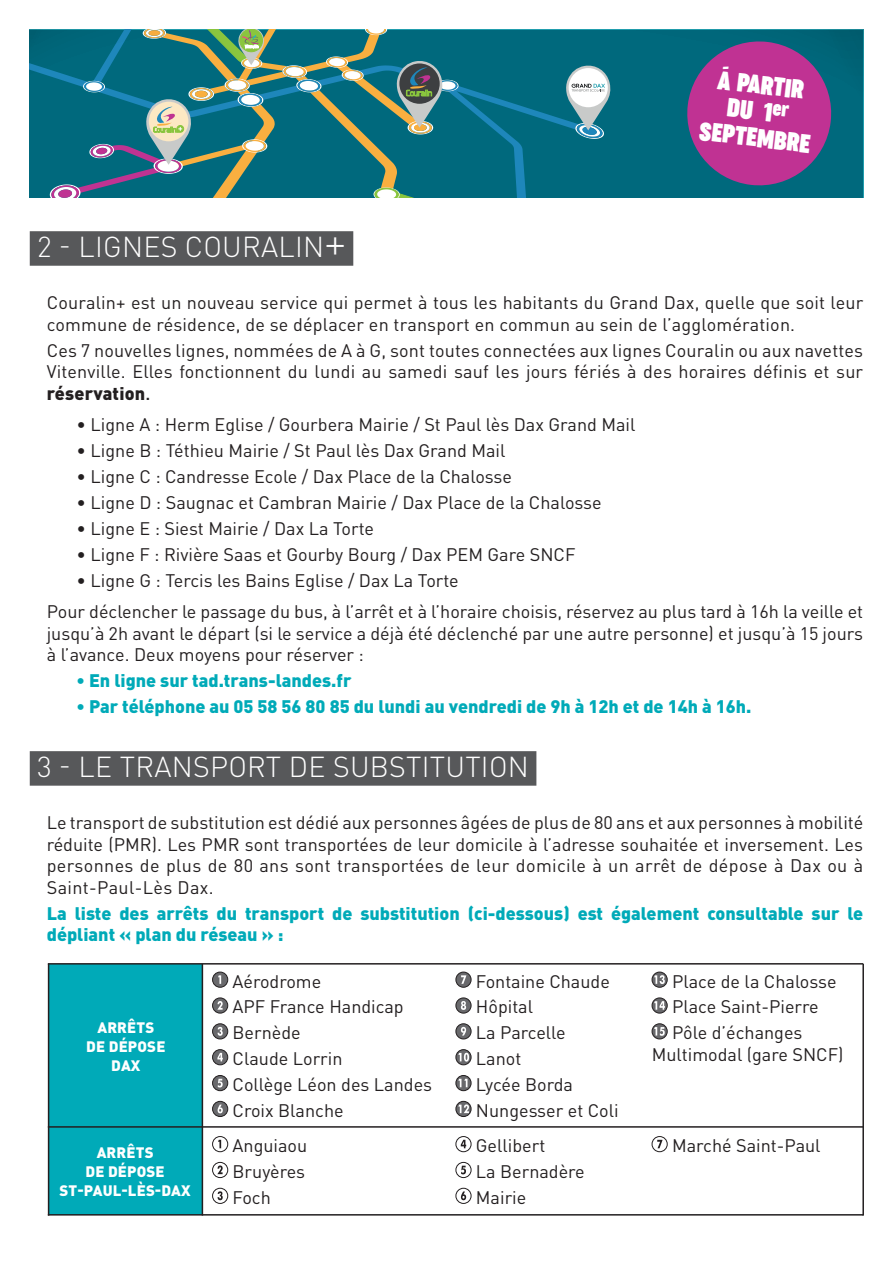
<style>
.page{position:relative;width:893px;height:1263px;background:#fff}
.page>*{position:absolute;margin:0;border:0;box-sizing:border-box;transform-origin:0 0}
.t1{font:300 28.5px "DINOT";letter-spacing:.01em;color:#fff}
.t2{font:700 24.45px/26.4px "Cocogoose Compressed Trial";color:#fff;text-align:center}
.t3{font:18px/25.8px "DINOT";color:#231f20}
.t4{font:900 18px/21.6px "DINOT";color:#00aab8}
.t5{font:900 15px/19.2px "DINOT";letter-spacing:.01em;color:#fff;text-align:center}
.s1{font-size:42px}
.s2{font-weight:900}
.s3{font-weight:500}
</style>
<div class="page">
<div style="left:30px;top:231px;width:323px;height:35px;background:#57585a"></div>
<div style="left:30px;top:751px;width:506px;height:35px;background:#57585a"></div>
<div style="left:49px;top:964px;width:153px;height:164px;background:#00aab8"></div>
<div style="left:49px;top:1128px;width:153px;height:87px;background:#00aab8"></div>
<svg style="left:213px;top:972px;width:15px;height:15px"></svg>
<div style="left:212px;top:972px;width:16px;height:16px;border:1px solid #231f20;border-radius:50%"></div>
<svg style="left:218px;top:975px;width:3px;height:9px"></svg>
<div style="left:213px;top:998px;width:15px;height:15px;background:#69696c;border-radius:50%"></div>
<div style="left:212px;top:997px;width:16px;height:16px;border:1px solid #231f20;border-radius:50%"></div>
<svg style="left:217px;top:1001px;width:6px;height:9px"></svg>
<div style="left:213px;top:1024px;width:15px;height:15px;background:#69696c;border-radius:50%"></div>
<div style="left:212px;top:1023px;width:16px;height:16px;border:1px solid #231f20;border-radius:50%"></div>
<svg style="left:218px;top:1027px;width:5px;height:9px"></svg>
<div style="left:213px;top:1050px;width:15px;height:15px;background:#69696c;border-radius:50%"></div>
<div style="left:212px;top:1049px;width:16px;height:16px;border:1px solid #231f20;border-radius:50%"></div>
<svg style="left:217px;top:1053px;width:6px;height:8px"></svg>
<svg style="left:213px;top:1075px;width:15px;height:16px"></svg>
<div style="left:212px;top:1075px;width:16px;height:16px;border:1px solid #231f20;border-radius:50%"></div>
<svg style="left:218px;top:1079px;width:5px;height:8px"></svg>
<div style="left:213px;top:1101px;width:15px;height:15px;background:#69696c;border-radius:50%"></div>
<div style="left:212px;top:1101px;width:16px;height:16px;border:1px solid #231f20;border-radius:50%"></div>
<svg style="left:218px;top:1104px;width:5px;height:9px"></svg>
<svg style="left:213px;top:1136px;width:15px;height:16px"></svg>
<div style="left:212px;top:1136px;width:16px;height:16px;border:1px solid #231f20;border-radius:50%"></div>
<svg style="left:218px;top:1140px;width:3px;height:8px"></svg>
<svg style="left:213px;top:1162px;width:15px;height:15px"></svg>
<div style="left:212px;top:1162px;width:16px;height:16px;border:1px solid #231f20;border-radius:50%"></div>
<svg style="left:217px;top:1165px;width:6px;height:9px"></svg>
<svg style="left:213px;top:1188px;width:15px;height:15px"></svg>
<div style="left:212px;top:1188px;width:16px;height:16px;border:1px solid #231f20;border-radius:50%"></div>
<svg style="left:218px;top:1191px;width:5px;height:9px"></svg>
<svg style="left:652px;top:972px;width:15px;height:15px"></svg>
<div style="left:652px;top:972px;width:16px;height:16px;border:1px solid #231f20;border-radius:50%"></div>
<svg style="left:654px;top:975px;width:11px;height:9px"></svg>
<svg style="left:652px;top:998px;width:15px;height:15px"></svg>
<div style="left:652px;top:997px;width:16px;height:16px;border:1px solid #231f20;border-radius:50%"></div>
<svg style="left:654px;top:1001px;width:11px;height:9px"></svg>
<svg style="left:652px;top:1024px;width:15px;height:15px"></svg>
<div style="left:652px;top:1023px;width:16px;height:16px;border:1px solid #231f20;border-radius:50%"></div>
<svg style="left:654px;top:1027px;width:11px;height:9px"></svg>
<svg style="left:652px;top:1136px;width:15px;height:16px"></svg>
<div style="left:652px;top:1136px;width:16px;height:16px;border:1px solid #231f20;border-radius:50%"></div>
<svg style="left:657px;top:1140px;width:5px;height:8px"></svg>
<div style="left:456px;top:972px;width:15px;height:15px;background:#69696c;border-radius:50%"></div>
<div style="left:455px;top:972px;width:16px;height:16px;border:1px solid #231f20;border-radius:50%"></div>
<svg style="left:461px;top:975px;width:5px;height:9px"></svg>
<div style="left:456px;top:998px;width:15px;height:15px;background:#69696c;border-radius:50%"></div>
<div style="left:455px;top:997px;width:16px;height:16px;border:1px solid #231f20;border-radius:50%"></div>
<svg style="left:461px;top:1001px;width:5px;height:9px"></svg>
<div style="left:456px;top:1024px;width:15px;height:15px;background:#69696c;border-radius:50%"></div>
<div style="left:455px;top:1023px;width:16px;height:16px;border:1px solid #231f20;border-radius:50%"></div>
<svg style="left:461px;top:1027px;width:5px;height:8px"></svg>
<svg style="left:456px;top:1050px;width:15px;height:15px"></svg>
<div style="left:455px;top:1049px;width:16px;height:16px;border:1px solid #231f20;border-radius:50%"></div>
<svg style="left:458px;top:1053px;width:11px;height:9px"></svg>
<svg style="left:456px;top:1075px;width:15px;height:16px"></svg>
<div style="left:455px;top:1075px;width:16px;height:16px;border:1px solid #231f20;border-radius:50%"></div>
<svg style="left:458px;top:1079px;width:9px;height:8px"></svg>
<svg style="left:456px;top:1101px;width:15px;height:15px"></svg>
<div style="left:455px;top:1101px;width:16px;height:16px;border:1px solid #231f20;border-radius:50%"></div>
<svg style="left:458px;top:1104px;width:11px;height:9px"></svg>
<svg style="left:456px;top:1136px;width:15px;height:16px"></svg>
<div style="left:455px;top:1136px;width:16px;height:16px;border:1px solid #231f20;border-radius:50%"></div>
<svg style="left:461px;top:1140px;width:5px;height:8px"></svg>
<svg style="left:456px;top:1162px;width:15px;height:15px"></svg>
<div style="left:455px;top:1162px;width:16px;height:16px;border:1px solid #231f20;border-radius:50%"></div>
<svg style="left:461px;top:1166px;width:5px;height:8px"></svg>
<svg style="left:456px;top:1188px;width:15px;height:15px"></svg>
<div style="left:455px;top:1188px;width:16px;height:16px;border:1px solid #231f20;border-radius:50%"></div>
<svg style="left:461px;top:1191px;width:5px;height:9px"></svg>
<hr style="left:48px;top:1126px;width:815px;height:2px;background:#231f20">
<hr style="left:48px;top:1214px;width:815px;height:1px;background:#231f20">
<hr style="left:48px;top:963px;width:815px;height:1px;background:#231f20">
<hr style="left:862px;top:964px;width:2px;height:251px;background:#231f20">
<hr style="left:202px;top:964px;width:1px;height:251px;background:#231f20">
<hr style="left:48px;top:964px;width:1px;height:251px;background:#231f20">
<svg style="left:30px;top:30px;width:833px;height:168px;background:#1e7481"></svg>
<svg style="left:683px;top:37px;width:152px;height:153px;background:#86428c"></svg>
<h2 class="t2" style="left:707px;top:66px;width:114px;rotate:7deg">A PARTIR<br>DU I<sup>er<br></sup>SEPTEMBRE</h2>
<h1 class="t1" style="left:37px;top:230px;width:310px">2 - LIGNES COURALIN<span class="s1">+</span></h1>
<p class="t3" style="left:47px;top:291px;width:818px;line-height:21.6px">Couralin+ est un nouveau service qui permet à tous les habitants du Grand Dax, quelle que soit leur commune de résidence, de se déplacer en transport en commun au sein de l’agglomération.</p>
<p class="t3" style="left:47px;top:339px;width:818px;line-height:21.6px;text-align:justify">Ces 7 nouvelles lignes, nommées de A à G, sont toutes connectées aux lignes Couralin ou aux navettes Vitenville. Elles fonctionnent du lundi au samedi sauf les jours fériés à des horaires définis et sur <span class="s2">réservation</span><span class="s3">.</span></p>
<p class="t3" style="left:77px;top:411px;width:560px">• Ligne A : Herm Eglise / Gourbera Mairie / St Paul lès Dax Grand Mail</p>
<p class="t3" style="left:77px;top:437px;width:430px">• Ligne B : Téthieu Mairie / St Paul lès Dax Grand Mail</p>
<p class="t3" style="left:77px;top:463px;width:437px">• Ligne C : Candresse Ecole / Dax Place de la Chalosse</p>
<p class="t3" style="left:77px;top:489px;width:527px">• Ligne D : Saugnac et Cambran Mairie / Dax Place de la Chalosse</p>
<p class="t3" style="left:77px;top:515px;width:299px">• Ligne E : Siest Mairie / Dax La Torte</p>
<p class="t3" style="left:77px;top:541px;width:500px">• Ligne F : Rivière Saas et Gourby Bourg / Dax PEM Gare SNCF</p>
<p class="t3" style="left:47px;top:563px;width:818px;line-height:31.7px;text-indent:30px">• Ligne G : Tercis les Bains Eglise / Dax La Torte<br>Pour déclencher le passage du bus, à l’arrêt et à l’horaire choisis, réservez au plus tard à 16h la veille et</p>
<p class="t3" style="left:47px;top:622px;width:818px;line-height:21.6px">jusqu’à 2h avant le départ (si le service a déjà été déclenché par une autre personne) et jusqu’à 15 jours à l’avance. Deux moyens pour réserver :</p>
<p class="t4" style="left:77px;top:669px;width:277px">• En ligne sur tad.trans-landes.fr</p>
<p class="t4" style="left:77px;top:695px;width:676px">• Par téléphone au 05 58 56 80 85 du lundi au vendredi de 9h à 12h et de 14h à 16h.</p>
<h1 class="t1" style="left:37px;top:750px;width:493px">3 - LE TRANSPORT DE SUBSTITUTION</h1>
<p class="t3" style="left:47px;top:811px;width:818px;line-height:21.6px;text-align:justify">Le transport de substitution est dédié aux personnes âgées de plus de 80 ans et aux personnes à mobilité réduite (PMR). Les PMR sont transportées de leur domicile à l’adresse souhaitée et inversement. Les personnes de plus de 80 ans sont transportées de leur domicile à un arrêt de dépose à Dax ou à Saint-Paul-Lès Dax.</p>
<p class="t4" style="left:47px;top:902px;width:818px">La liste des arrêts du transport de substitution (ci-dessous) est également consultable sur le dépliant « plan du réseau » :</p>
<p class="t5" style="left:86px;top:1017px;width:81px">ARRÊTS<br>DE DÉPOSE<br>DAX</p>
<p class="t5" style="left:60px;top:1142px;width:133px">ARRÊTS<br>DE DÉPOSE<br>ST-PAUL-LÈS-DAX</p>
<p class="t3" style="left:233px;top:967px;width:201px">Aérodrome<br>APF France Handicap<br>Bernède<br>Claude Lorrin<br>Collège Léon des Landes<br>Croix Blanche</p>
<p class="t3" style="left:233px;top:1132px;width:76px;text-align:justify">Anguiaou Bruyères Foch</p>
<p class="t3" style="left:476px;top:967px;width:144px">Fontaine Chaude<br>Hôpital<br>La Parcelle<br>Lanot<br>Lycée Borda<br>Nungesser et Coli</p>
<p class="t3" style="left:476px;top:1132px;width:110px">Gellibert<br>La Bernadère<br>Mairie</p>
<p class="t3" style="left:672px;top:967px;width:166px">Place de la Chalosse<br>Place Saint-Pierre<br>Pôle d’échanges</p>
<p class="t3" style="left:652px;top:1041px;width:193px">Multimodal (gare SNCF)</p>
<p class="t3" style="left:672px;top:1132px;width:150px">Marché Saint-Paul</p>
</div>
